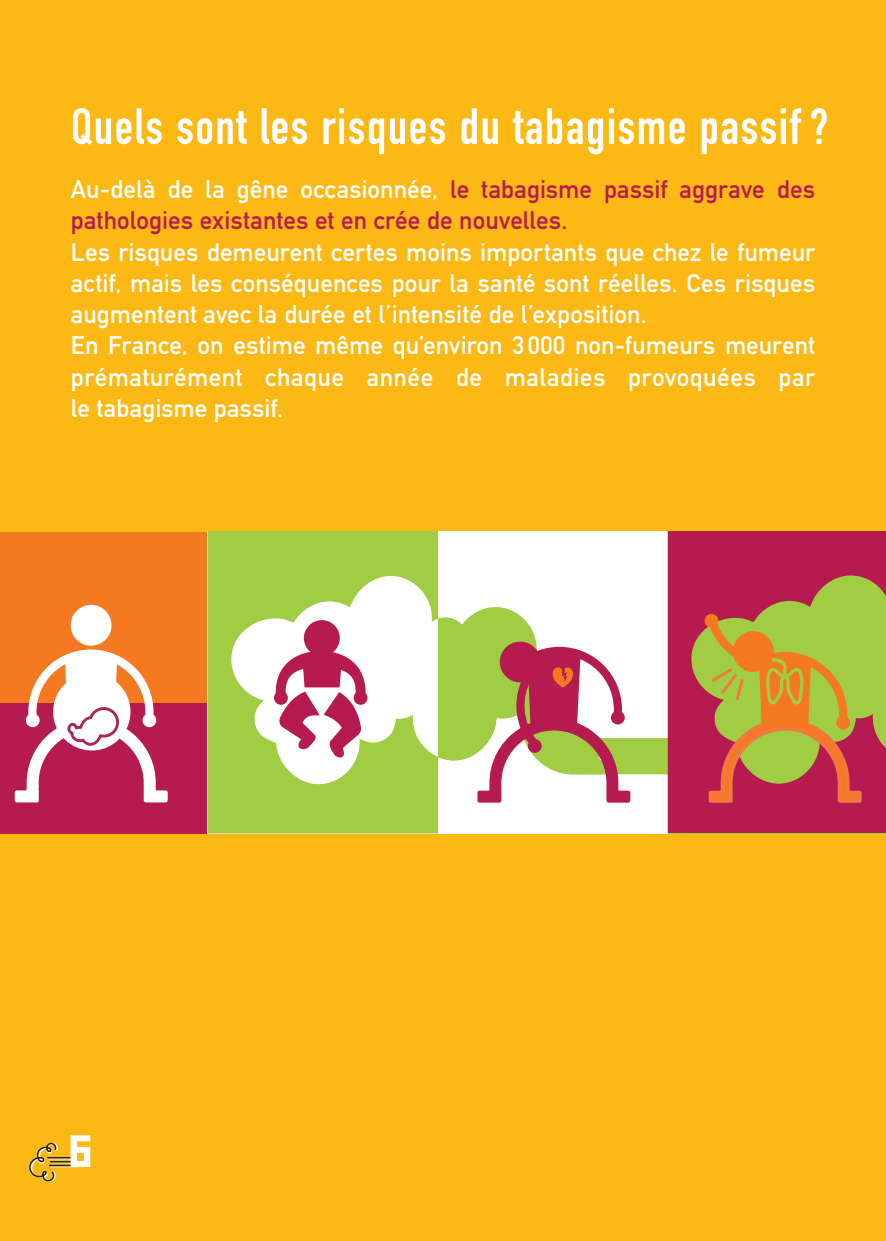
<style>
.page{position:relative;width:886px;height:1241px;background:#fff}
.page>*{position:absolute;margin:0;border:0;box-sizing:border-box;transform-origin:0 0}
.t1{font:75px "Minimum A Noir";color:#fff}
.t2{font:50px "DIN Engschrift";letter-spacing:.03em;color:#fff}
.t3{font:25px/31.2px "DIN Mittelschrift Alternate";letter-spacing:.005em;color:#fff}
.t4{font:25px/31.2px "DIN Mittelschrift Alternate";letter-spacing:.005em;color:#b51b4f}
.s1{color:#fff}
</style>
<div class="page">
<div style="left:0;top:0;width:886px;height:1240px;background:#fcb814"></div>
<div style="left:0;top:531px;width:208px;height:302px;background:#f47921"></div>
<div style="left:0;top:702px;width:208px;height:131px;background:#b51b4f"></div>
<div style="left:71px;top:604px;width:41px;height:41px;background:#fff;border-radius:50%"></div>
<svg style="left:13px;top:649px;width:157px;height:154px"></svg>
<div style="left:438px;top:531px;width:230px;height:302px;background:#fff"></div>
<svg style="left:438px;top:575px;width:230px;height:209px"></svg>
<svg style="left:208px;top:531px;width:230px;height:302px;background:#bddc7d"></svg>
<svg style="left:668px;top:531px;width:218px;height:301px;background:#b1384d"></svg>
<div style="left:304px;top:620px;width:36px;height:36px;background:#b51b4f;border-radius:50%"></div>
<svg style="left:272px;top:649px;width:97px;height:122px;background:#da9baa"></svg>
<svg style="left:704px;top:613px;width:159px;height:191px;background:#ba8f3e"></svg>
<svg style="left:476px;top:641px;width:156px;height:162px"></svg>
<svg style="left:29px;top:1142px;width:51px;height:39px"></svg>
<h2 class="t2" style="left:71px;top:97px;width:759px">Quels sont les risques du tabagisme passif?</h2>
<p class="t4" style="left:71px;top:173px;width:746px"><span class="s1">Au-delà de la gêne occasionnée,</span> le tabagisme passif aggrave des pathologies existantes et en crée de nouvelles.</p>
<p class="t3" style="left:71px;top:236px;width:746px">Les risques demeurent certes moins importants que chez le fumeur actif, mais les conséquences pour la santé sont réelles. Ces risques augmentent avec la durée et l’intensité de l’exposition.<br>En France, on estime même qu’environ 3 000 non-fumeurs meurent prématurément chaque année de maladies provoquées par le tabagisme passif.</p>
<h1 class="t1" style="left:68px;top:1106px;width:31px">6</h1>
</div>
